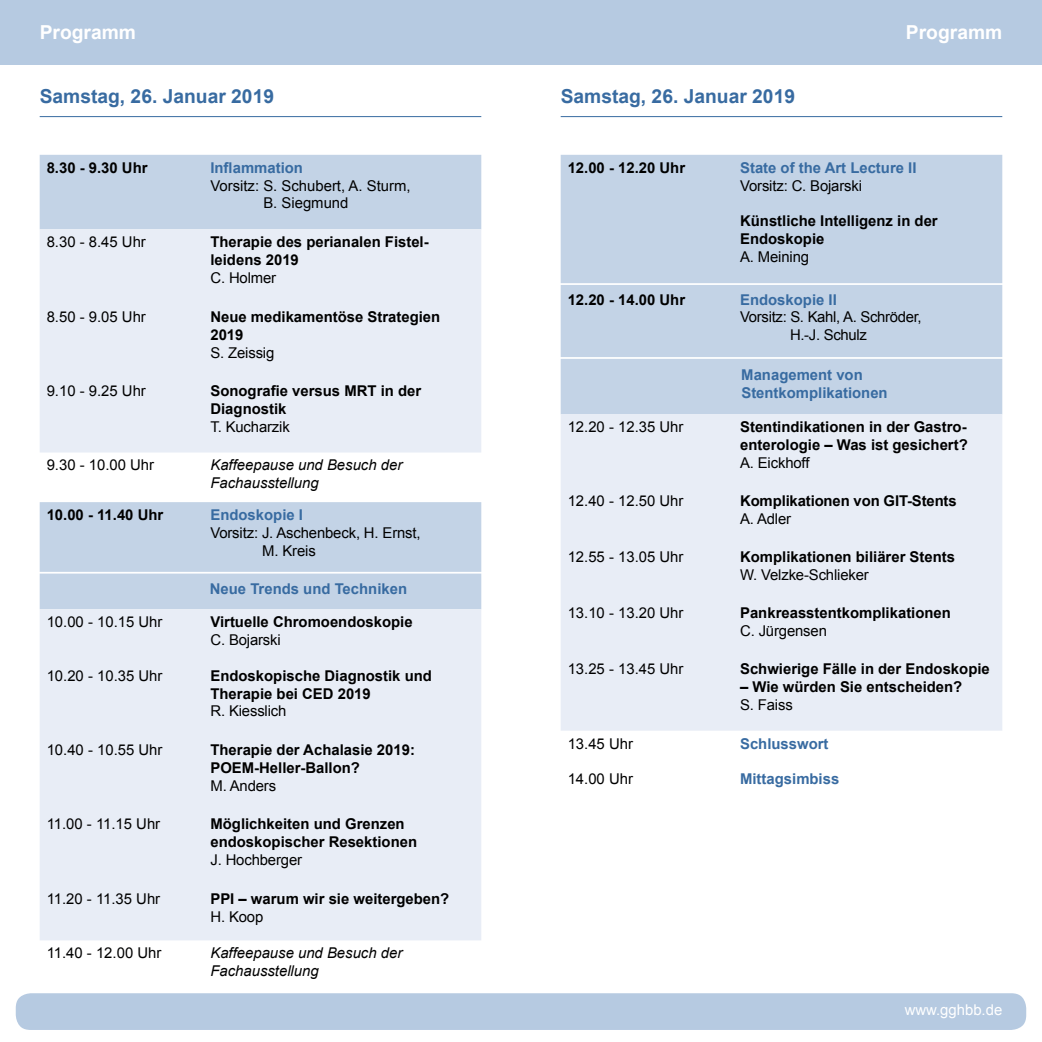
<style>
.page{position:relative;width:1042px;height:1042px;background:#fff}
.page>*{position:absolute;margin:0;border:0;box-sizing:border-box;transform-origin:0 0}
.t1{font:700 19.25px "Arial";color:#386ba1}
.t2{font:700 19.25px "Arial";color:#fff}
.t3{font:700 14.88px/17.8px "Arial";color:#000}
.t4{font:14.88px/17.8px "Arial";letter-spacing:-.01em;color:#000}
.t5{font:700 14.88px/17.8px "Arial";color:#386ba1}
.t6{font:italic 14.88px/17.8px "Arial";color:#000}
.t7{font:14.88px "Arial";color:#fff}
</style>
<div class="page">
<div style="left:0;top:0;width:1042px;height:64px;background:#b6cae1"></div>
<div style="left:15px;top:993px;width:1012px;height:37px;background:#b6cae1"></div>
<hr style="left:40px;top:116px;width:441px;height:1px;background:#386ba1">
<hr style="left:561px;top:116px;width:441px;height:1px;background:#386ba1">
<div style="left:40px;top:155px;width:441px;height:74px;background:#c3d3e6"></div>
<svg style="left:40px;top:229px;width:441px;height:711px;background:#e4eaf4"></svg>
<div style="left:561px;top:155px;width:441px;height:259px;background:#c3d3e6"></div>
<div style="left:561px;top:414px;width:441px;height:317px;background:#e8edf6"></div>
<hr style="left:553px;top:283px;width:459px;height:2px;background:#fff">
<hr style="left:31px;top:572px;width:459px;height:1px;background:#fff">
<hr style="left:553px;top:357px;width:459px;height:2px;background:#fff">
<p class="t2" style="left:40px;top:19px;width:98px">Programm</p>
<p class="t2" style="left:906px;top:19px;width:98px">Programm</p>
<p class="t1" style="left:40px;top:84px;width:236px">Samstag, 26. Januar 2019</p>
<p class="t1" style="left:561px;top:84px;width:236px">Samstag, 26. Januar 2019</p>
<p class="t3" style="left:47px;top:159px;width:102px">8.30 - 9.30 Uhr</p>
<p class="t5" style="left:210px;top:159px;width:94px">Inflammation</p>
<p class="t4" style="left:263px;top:176px;width:149px;text-indent:-53px">Vorsitz: S. Schubert, A. Sturm,<br>B. Siegmund</p>
<p class="t4" style="left:47px;top:233px;width:101px">8.30 - 8.45 Uhr</p>
<p class="t3" style="left:210px;top:233px;width:220px">Therapie des perianalen Fistel&shy;leidens 2019</p>
<p class="t4" style="left:210px;top:269px;width:67px">C. Holmer</p>
<p class="t4" style="left:47px;top:308px;width:101px">8.50 - 9.05 Uhr</p>
<p class="t3" style="left:210px;top:308px;width:231px">Neue medikamentöse Strategien<br>2019</p>
<p class="t4" style="left:210px;top:344px;width:65px">S. Zeissig</p>
<p class="t4" style="left:47px;top:382px;width:101px">9.10 - 9.25 Uhr</p>
<p class="t3" style="left:210px;top:382px;width:212px">Sonografie versus MRT in der<br>Diagnostik</p>
<p class="t4" style="left:210px;top:418px;width:81px">T. Kucharzik</p>
<p class="t4" style="left:47px;top:456px;width:109px">9.30 - 10.00 Uhr</p>
<p class="t6" style="left:210px;top:456px;width:193px">Kaffeepause und Besuch der<br>Fachausstellung</p>
<p class="t3" style="left:47px;top:506px;width:118px">10.00 - 11.40 Uhr</p>
<p class="t5" style="left:210px;top:506px;width:94px">Endoskopie I</p>
<p class="t4" style="left:262px;top:524px;width:160px;text-indent:-52px">Vorsitz: J. Aschenbeck, H. Ernst,<br>M. Kreis</p>
<p class="t5" style="left:210px;top:580px;width:199px">Neue Trends und Techniken</p>
<p class="t4" style="left:47px;top:613px;width:117px">10.00 - 10.15 Uhr</p>
<p class="t3" style="left:210px;top:613px;width:204px">Virtuelle Chromoendoskopie</p>
<p class="t4" style="left:210px;top:631px;width:72px">C. Bojarski</p>
<p class="t4" style="left:47px;top:667px;width:117px">10.20 - 10.35 Uhr</p>
<p class="t3" style="left:210px;top:667px;width:223px">Endoskopische Diagnostik und<br>Therapie bei CED 2019</p>
<p class="t4" style="left:210px;top:702px;width:78px">R. Kiesslich</p>
<p class="t4" style="left:47px;top:741px;width:117px">10.40 - 10.55 Uhr</p>
<p class="t3" style="left:210px;top:741px;width:206px">Therapie der Achalasie 2019:<br>POEM-Heller-Ballon?</p>
<p class="t4" style="left:210px;top:777px;width:67px">M. Anders</p>
<p class="t4" style="left:47px;top:815px;width:115px">11.00 - 11.15 Uhr</p>
<p class="t3" style="left:210px;top:815px;width:208px">Möglichkeiten und Grenzen endoskopischer Resektionen</p>
<p class="t4" style="left:210px;top:851px;width:93px">J. Hochberger</p>
<p class="t4" style="left:47px;top:889px;width:115px">11.20 - 11.35 Uhr</p>
<p class="t3" style="left:210px;top:890px;width:240px">PPI – warum wir sie weitergeben?</p>
<p class="t4" style="left:210px;top:907px;width:54px">H. Koop</p>
<p class="t4" style="left:47px;top:944px;width:116px">11.40 - 12.00 Uhr</p>
<p class="t6" style="left:210px;top:944px;width:193px">Kaffeepause und Besuch der<br>Fachausstellung</p>
<p class="t3" style="left:568px;top:159px;width:119px">12.00 - 12.20 Uhr</p>
<p class="t5" style="left:740px;top:159px;width:178px">State of the Art Lecture II</p>
<p class="t4" style="left:740px;top:176px;width:123px">Vorsitz: C. Bojarski</p>
<p class="t3" style="left:740px;top:212px;width:199px">Künstliche Intelligenz in der<br>Endoskopie</p>
<p class="t4" style="left:740px;top:248px;width:70px">A. Meining</p>
<p class="t3" style="left:568px;top:291px;width:119px">12.20 - 14.00 Uhr</p>
<p class="t5" style="left:740px;top:291px;width:98px">Endoskopie II</p>
<p class="t4" style="left:740px;top:308px;width:183px;text-align:center">Vorsitz: S. Kahl, A. Schröder,<br>H.-J. Schulz</p>
<p class="t5" style="left:741px;top:366px;width:148px">Management von<br>Stentkomplikationen</p>
<p class="t4" style="left:568px;top:418px;width:117px">12.20 - 12.35 Uhr</p>
<p class="t3" style="left:740px;top:418px;width:229px">Stentindikationen in der Gastro&shy;enterologie – Was ist gesichert?</p>
<p class="t4" style="left:740px;top:454px;width:71px">A. Eickhoff</p>
<p class="t4" style="left:568px;top:492px;width:117px">12.40 - 12.50 Uhr</p>
<p class="t3" style="left:740px;top:492px;width:218px">Komplikationen von GIT-Stents</p>
<p class="t4" style="left:740px;top:510px;width:53px">A. Adler</p>
<p class="t4" style="left:568px;top:548px;width:117px">12.55 - 13.05 Uhr</p>
<p class="t3" style="left:740px;top:548px;width:216px">Komplikationen biliärer Stents</p>
<p class="t4" style="left:740px;top:565px;width:130px">W. Velzke-Schlieker</p>
<p class="t4" style="left:568px;top:604px;width:117px">13.10 - 13.20 Uhr</p>
<p class="t3" style="left:740px;top:604px;width:212px">Pankreasstentkomplikationen</p>
<p class="t4" style="left:740px;top:622px;width:88px">C. Jürgensen</p>
<p class="t4" style="left:568px;top:660px;width:117px">13.25 - 13.45 Uhr</p>
<p class="t3" style="left:740px;top:660px;width:251px">Schwierige Fälle in der Endoskopie</p>
<p class="t3" style="left:740px;top:678px;width:224px">– Wie würden Sie entscheiden?</p>
<p class="t4" style="left:740px;top:696px;width:54px">S. Faiss</p>
<p class="t4" style="left:568px;top:734px;width:67px">13.45 Uhr</p>
<p class="t5" style="left:740px;top:735px;width:90px">Schlusswort</p>
<p class="t4" style="left:568px;top:770px;width:67px">14.00 Uhr</p>
<p class="t5" style="left:740px;top:771px;width:101px">Mittagsimbiss</p>
<p class="t7" style="left:904px;top:1000px;width:99px">www.gghbb.de</p>
</div>
